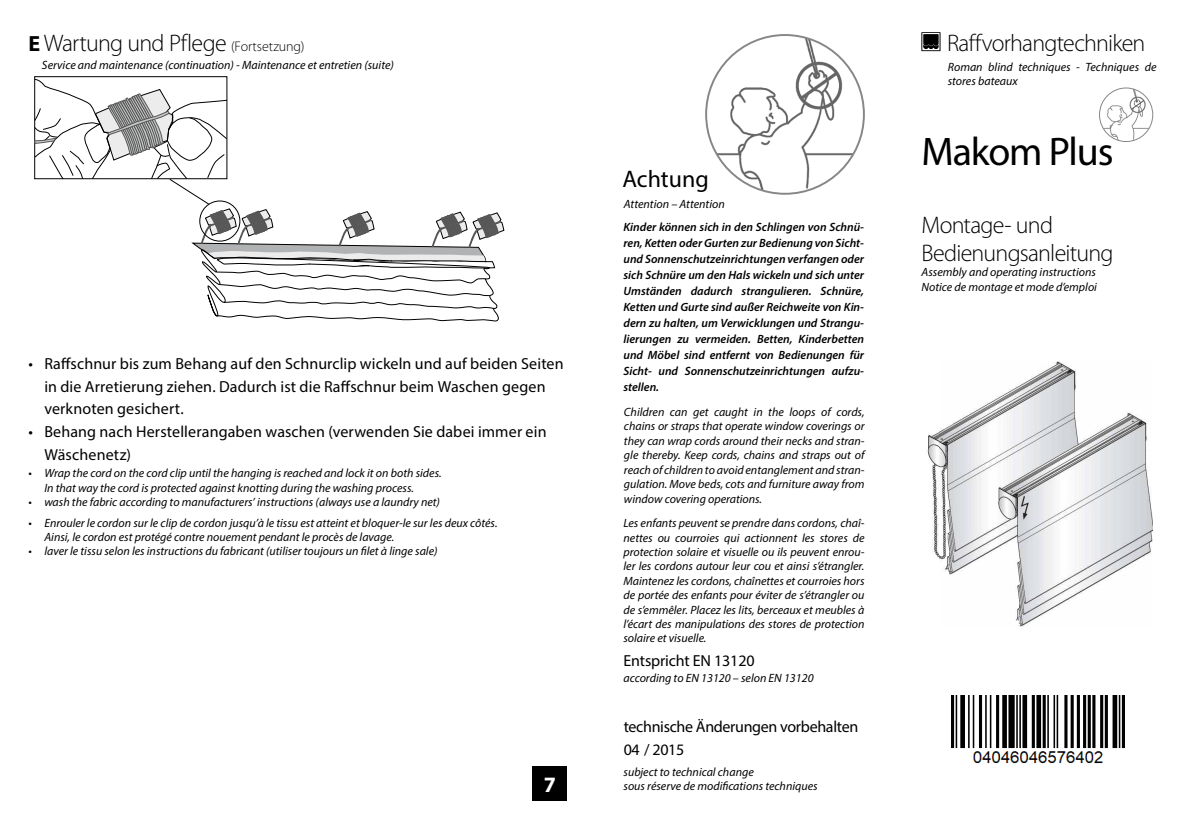
<style>
.page{position:relative;width:1191px;height:840px;background:#fff}
.page>*{position:absolute;margin:0;border:0;box-sizing:border-box;transform-origin:0 0}
.t1{font:40px "Myriad Pro";letter-spacing:-.03em;color:#000}
.t2{font:300 24px/28px "Myriad Pro";letter-spacing:-.03em;color:#000}
.t3{font:24px "Myriad Pro";color:#000}
.t4{font:700 22px "Myriad Pro";color:#fff}
.t5{font:16px/22.6px "Myriad Pro";letter-spacing:.005em;color:#000}
.t6{font:16px/22.6px "Myriad Pro";letter-spacing:-.02em;color:#000}
.t7{font:italic 12px/14.4px "Myriad Pro";color:#000}
.t8{font:italic 600 12px/16px "Myriad Pro";color:#000;text-align:justify}
.s1{font-weight:700;font-size:22px}
.s2{font-size:14px}
</style>
<div class="page">
<svg style="left:921px;top:32px;width:19px;height:19px"></svg>
<img style="left:927px;top:361px;width:225px;height:265px">
<svg style="left:34px;top:79px;width:470px;height:242px"></svg>
<div style="left:200px;top:201px;width:40px;height:40px;border:1px solid #000;border-radius:50%"></div>
<img style="left:706px;top:35px;width:158px;height:159px;border-radius:79px">
<img style="left:1099px;top:88px;width:53px;height:53px;border-radius:27px">
<div style="left:1099px;top:88px;width:54px;height:54px;border:1px solid #878786;border-radius:50%"></div>
<div style="left:533px;top:766px;width:34px;height:34px;background:#000"></div>
<img style="left:951px;top:695px;width:173px;height:69px">
<h2 class="t2" style="left:28px;top:29px;width:278px"><span class="s1">E</span> Wartung und Pflege <span class="s2">(Fortsetzung)</span></h2>
<h2 class="t2" style="left:947px;top:29px;width:200px">Raffvorhangtechniken</h2>
<p class="t7" style="left:42px;top:58px;width:353px">Service and maintenance (continuation) - Maintenance et entretien (suite)</p>
<p class="t7" style="left:947px;top:59px;width:210px">Roman blind techniques - Techniques de stores bateaux</p>
<h3 class="t5" style="left:44px;top:352px;width:521px;text-indent:-16px">• Raffschnur bis zum Behang auf den Schnurclip wickeln und auf beiden Seiten in die Arretierung ziehen. Dadurch ist die Raffschnur beim Waschen gegen verknoten gesichert.</h3>
<h3 class="t5" style="left:44px;top:420px;width:503px;text-indent:-16px">• Behang nach Herstellerangaben waschen (verwenden Sie dabei immer ein<br>Wäschenetz)</h3>
<p class="t7" style="left:44px;top:465px;width:399px;text-indent:-16px">• Wrap the cord on the cord clip until the hanging is reached and lock it on both sides.<br>In that way the cord is protected against knotting during the washing process.</p>
<p class="t7" style="left:28px;top:494px;width:413px">• wash the fabric according to manufacturers’ instructions (always use a laundry net)</p>
<p class="t7" style="left:44px;top:515px;width:455px;text-indent:-16px">• Enrouler le cordon sur le clip de cordon jusqu’à le tissu est atteint et bloquer-le sur les deux côtés.<br>Ainsi, le cordon est protégé contre nouement pendant le procès de lavage.</p>
<p class="t7" style="left:28px;top:543px;width:411px">• laver le tissu selon les instructions du fabricant (utiliser toujours un filet à linge sale)</p>
<h3 class="t4" style="left:544px;top:769px;width:14px">7</h3>
<h2 class="t3" style="left:622px;top:164px;width:88px">Achtung</h2>
<p class="t8" style="left:623px;top:218px;width:242px">Kinder können sich in den Schlingen von Schnü&shy;ren, Ketten oder Gurten zur Bedienung von Sicht&shy;und Sonnenschutzeinrichtungen verfangen oder sich Schnüre um den Hals wickeln und sich unter Umständen dadurch strangulieren. Schnüre, Ketten und Gurte sind außer Reichweite von Kin&shy;dern zu halten, um Verwicklungen und Strangu&shy;lierungen zu vermeiden. Betten, Kinderbetten und Möbel sind entfernt von Bedienungen für Sicht- und Sonnenschutzeinrichtungen aufzu&shy;stellen.</p>
<p class="t7" style="left:624px;top:197px;width:102px">Attention – Attention</p>
<p class="t7" style="left:624px;top:404px;width:242px;text-align:justify">Children can get caught in the loops of cords, chains or straps that operate window coverings or they can wrap cords around their necks and stran&shy;gle thereby. Keep cords, chains and straps out of reach of children to avoid entanglement and stran&shy;gulation. Move beds, cots and furniture away from window covering operations.</p>
<p class="t7" style="left:623px;top:515px;width:242px;text-align:justify">Les enfants peuvent se prendre dans cordons, chaî&shy;nettes ou courroies qui actionnent les stores de protection solaire et visuelle ou ils peuvent enrou&shy;ler les cordons autour leur cou et ainsi s’étrangler.<br>Maintenez les cordons, chaînettes et courroies hors de portée des enfants pour éviter de s’étrangler ou de s’emmêler. Placez les lits, berceaux et meubles à l’écart des manipulations des stores de protection solaire et visuelle.</p>
<h3 class="t5" style="left:623px;top:648px;width:133px">Entspricht EN 13120</h3>
<p class="t7" style="left:623px;top:670px;width:192px">according to EN 13120 – selon EN 13120</p>
<h3 class="t6" style="left:624px;top:714px;width:236px">technische Änderungen vorbehalten<br>04 / 2015</h3>
<p class="t7" style="left:623px;top:763px;width:196px">subject to technical change<br>sous réserve de modifications techniques</p>
<h1 class="t1" style="left:921px;top:126px;width:193px">Makom Plus</h1>
<h2 class="t2" style="left:921px;top:210px;width:193px">Montage- und<br>Bedienungsanleitung</h2>
<p class="t7" style="left:921px;top:265px;width:177px">Assembly and operating instructions<br>Notice de montage et mode d’emploi</p>
</div>
